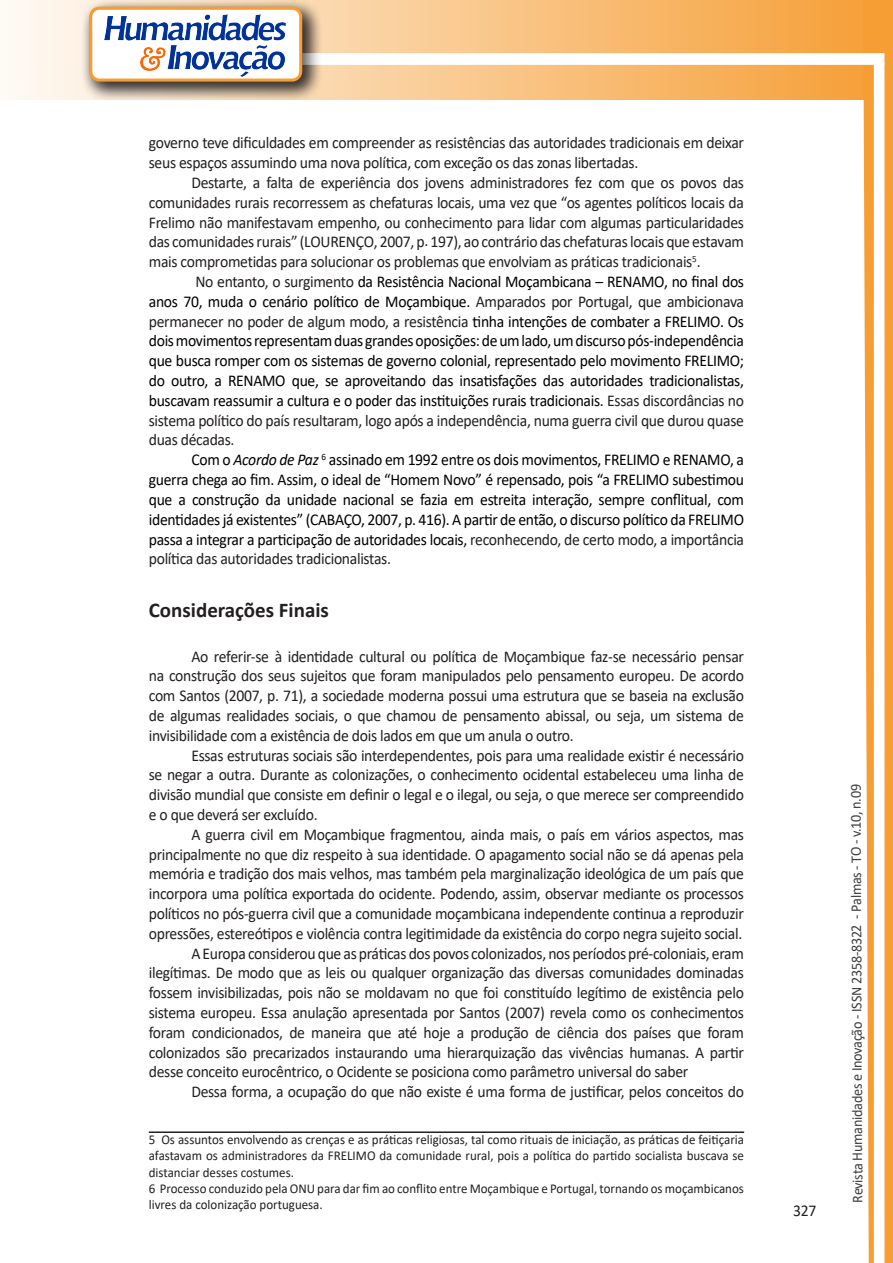
<style>
.page{position:relative;width:893px;height:1263px;background:#fff}
.page>*{position:absolute;margin:0;border:0;box-sizing:border-box;transform-origin:0 0}
.Titulo_2{font:700 21px "Calibri";color:#231f20}
.texto{font:16.5px/19.8px "Calibri";letter-spacing:-.02em;color:#231f20;text-align:justify;scale:.95 1}
.texto-2{font:16.5px/19.8px "Calibri";letter-spacing:-.02em;color:#000;text-align:justify;scale:.95 1}
.t1{font:15px "Calibri";letter-spacing:-.025em;color:#3e3e3f;scale:.95 1}
.Rodapé{font:13.5px/16.2px "Calibri";color:#231f20;text-align:justify;scale:.96 1}
.s1{color:#231f20}
.s2{font-style:italic}
</style>
<div class="page">
<svg style="left:5px;top:0;width:858px;height:100px;background:#f9c484"></svg>
<div style="left:302px;top:53px;width:582px;height:12px;background:#fff;border:2px solid #fff"></div>
<svg style="left:863px;top:0;width:30px;height:1263px"></svg>
<div style="left:81px;top:0;width:241px;height:102px;background:#231f20;opacity:.75"></div>
<div style="left:91px;top:8px;width:210px;height:72px;background:#fff;border-radius:9px"></div>
<img style="left:104px;top:14px;width:181px;height:62px">
<div style="left:89px;top:7px;width:213px;height:75px;border:3px solid #f69e34;border-radius:9px"></div>
<hr style="left:149px;top:1131px;width:595px;height:2px;background:#231f20">
<p class="texto" style="left:149px;top:133px;width:628px">governo teve dificuldades em compreender as resistências das autoridades tradicionais em deixar seus espaços assumindo uma nova política, com exceção os das zonas libertadas.</p>
<p class="texto" style="left:149px;top:172px;width:628px;text-indent:43px">Destarte, a falta de experiência dos jovens administradores fez com que os povos das comunidades rurais recorressem as chefaturas locais, uma vez que “os agentes políticos locais da Frelimo não manifestavam empenho, ou conhecimento para lidar com algumas particularidades das comunidades rurais” (LOURENÇO, 2007, p. 197), ao contrário das chefaturas locais que estavam mais comprometidas para solucionar os problemas que envolviam as práticas tradicionais<sup>5</sup>.</p>
<p class="texto-2" style="left:149px;top:271px;width:628px;text-indent:47px"><span class="s1">No entanto, o surgimento</span> da Resistência Nacional Moçambicana – RENAMO, no final dos anos 70, muda o cenário político de Moçambique. <span class="s1">Amparados por Portugal, que ambicionava permanecer no poder de algum modo, a resistência</span> tinha intenções de combater a FRELIMO. Os dois movimentos representam duas grandes oposições: de um lado, um discurso pós-independência que busca romper com os sistemas de governo colonial, representado pelo movimento FRELIMO; do outro, a RENAMO que, se aproveitando das insatisfações das autoridades tradicionalistas, buscavam reassumir a cultura e o poder das instituições rurais tradicionais. <span class="s1">Essas discordâncias no sistema político do país resultaram, logo após a independência, numa guerra civil que durou quase duas décadas.</span></p>
<p class="texto-2" style="left:149px;top:449px;width:628px;text-indent:43px">Com o <span class="s2">Acordo de Paz</span> <sup>6</sup> assinado em 1992 entre os dois movimentos, FRELIMO e RENAMO, a guerra chega ao fim. Assim, o ideal de “Homem Novo” é repensado, pois “a FRELIMO subestimou que a construção da unidade nacional se fazia em estreita interação, sempre conflitual, com identidades já existentes” (CABAÇO, 2007, p. 416). A partir de então, o discurso político da FRELIMO passa a integrar a participação de autoridades locais, <span class="s1">reconhecendo, de certo modo, a importância política das autoridades tradicionalistas.</span></p>
<p class="Titulo_2" style="left:149px;top:595px;width:182px">Considerações Finais</p>
<p class="texto" style="left:149px;top:646px;width:628px;text-indent:43px">Ao referir-se à identidade cultural ou política de Moçambique faz-se necessário pensar na construção dos seus sujeitos que foram manipulados pelo pensamento europeu. De acordo com Santos (2007, p. 71), a sociedade moderna possui uma estrutura que se baseia na exclusão de algumas realidades sociais, o que chamou de pensamento abissal, ou seja, um sistema de invisibilidade com a existência de dois lados em que um anula o outro.</p>
<p class="texto" style="left:149px;top:745px;width:628px;text-indent:43px">Essas estruturas sociais são interdependentes, pois para uma realidade existir é necessário se negar a outra. Durante as colonizações, o conhecimento ocidental estabeleceu uma linha de divisão mundial que consiste em definir o legal e o ilegal, ou seja, o que merece ser compreendido e o que deverá ser excluído.</p>
<p class="texto" style="left:149px;top:824px;width:628px;text-indent:43px">A guerra civil em Moçambique fragmentou, ainda mais, o país em vários aspectos, mas principalmente no que diz respeito à sua identidade. O apagamento social não se dá apenas pela memória e tradição dos mais velhos, mas também pela marginalização ideológica de um país que incorpora uma política exportada do ocidente. Podendo, assim, observar mediante os processos políticos no pós-guerra civil que a comunidade moçambicana independente continua a reproduzir opressões, estereótipos e violência contra legitimidade da existência do corpo negra sujeito social.</p>
<p class="texto" style="left:149px;top:943px;width:628px;text-indent:43px">A Europa considerou que as práticas dos povos colonizados, nos períodos pré-coloniais, eram ilegítimas. De modo que as leis ou qualquer organização das diversas comunidades dominadas fossem invisibilizadas, pois não se moldavam no que foi constituído legítimo de existência pelo sistema europeu. Essa anulação apresentada por Santos (2007) revela como os conhecimentos foram condicionados, de maneira que até hoje a produção de ciência dos países que foram colonizados são precarizados instaurando uma hierarquização das vivências humanas. A partir desse conceito eurocêntrico, o Ocidente se posiciona como parâmetro universal do saber</p>
<p class="texto" style="left:191px;top:1081px;width:583px">Dessa forma, a ocupação do que não existe é uma forma de justificar, pelos conceitos do</p>
<p class="Rodapé" style="left:149px;top:1131px;width:621px">5 Os assuntos envolvendo as crenças e as práticas religiosas, tal como rituais de iniciação, as práticas de feitiçaria afastavam os administradores da FRELIMO da comunidade rural, pois a política do partido socialista buscava se distanciar desses costumes.</p>
<p class="Rodapé" style="left:149px;top:1180px;width:621px">6 Processo conduzido pela ONU para dar fim ao conflito entre Moçambique e Portugal, tornando os moçambicanos livres da colonização portuguesa.</p>
<p class="texto" style="left:793px;top:1200px;width:26px">327</p>
<p class="t1" style="left:846px;top:1203px;width:442px;rotate:-90deg">Revista Humanidades e Inovação - ISSN 2358-8322 - Palmas - TO - v.10, n.09</p>
</div>
